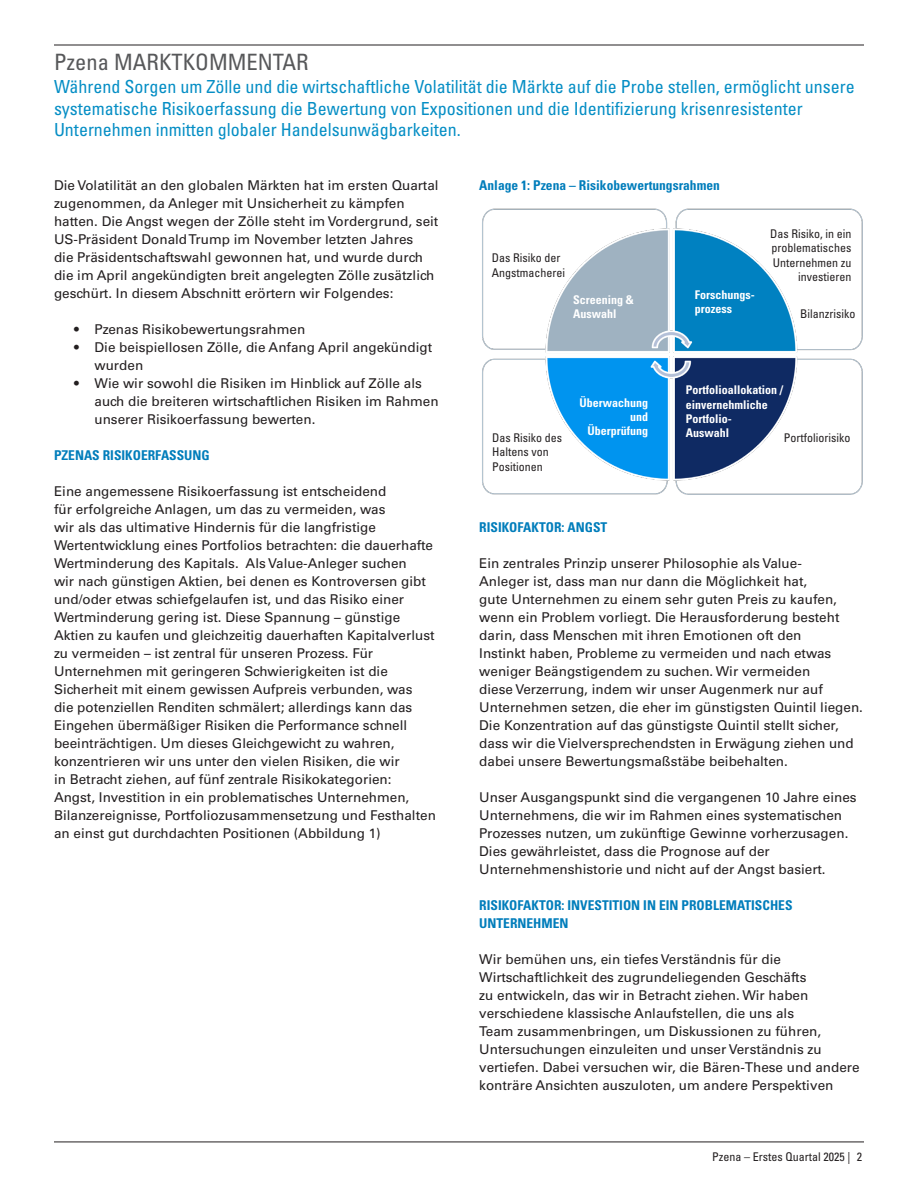
<style>
.page{position:relative;width:918px;height:1188px;background:#fff}
.page>*{position:absolute;margin:0;border:0;box-sizing:border-box;transform-origin:0 0}
.t1{font:condensed 22.5px "Univers LT Std";color:#57585a}
.Top_text_quote{font:condensed 18px/21.6px "Univers LT Std";color:#058ec5}
.Newsletter-Body{font:13.5px/18px "Univers LT Std";color:#231f20}
.Body_Heading{font:700 condensed 13.5px/18px "Univers LT Std";color:#007dbb}
.Newsletter-Body-2{font:700 condensed 13.5px "Univers LT Std";color:#007dbb}
.t2{font:condensed 12px/14.4px "Univers LT Std";color:#231f20}
.t3{font:700 condensed 12px/14.4px "Univers LT Std";color:#fff}
</style>
<div class="page">
<hr style="left:54px;top:1142px;width:810px;height:1px;background:#231f20">
<hr style="left:54px;top:45px;width:810px;height:1px;background:#231f20">
<img style="left:482px;top:208px;width:381px;height:287px">
<p class="t1" style="left:54px;top:48px;width:256px">Pzena MARKTKOMMENTAR</p>
<p class="Top_text_quote" style="left:54px;top:76px;width:802px">Während Sorgen um Zölle und die wirtschaftliche Volatilität die Märkte auf die Probe stellen, ermöglicht unsere systematische Risikoerfassung die Bewertung von Expositionen und die Identifizierung krisenresistenter<br>Unternehmen inmitten globaler Handelsunwägbarkeiten.</p>
<p class="Newsletter-Body" style="left:54px;top:177px;width:386px">Die Volatilität an den globalen Märkten hat im ersten Quartal zugenommen, da Anleger mit Unsicherheit zu kämpfen hatten. Die Angst wegen der Zölle steht im Vordergrund, seit US-Präsident Donald Trump im November letzten Jahres<br>die Präsidentschaftswahl gewonnen hat, und wurde durch die im April angekündigten breit angelegten Zölle zusätzlich geschürt. In diesem Abschnitt erörtern wir Folgendes:</p>
<p class="Newsletter-Body" style="left:74px;top:321px;width:233px">• Pzenas Risikobewertungsrahmen</p>
<p class="Newsletter-Body" style="left:94px;top:339px;width:339px;text-indent:-20px">• Die beispiellosen Zölle, die Anfang April angekündigt wurden</p>
<p class="Newsletter-Body" style="left:94px;top:375px;width:346px;text-indent:-20px">• Wie wir sowohl die Risiken im Hinblick auf Zölle als auch die breiteren wirtschaftlichen Risiken im Rahmen unserer Risikoerfassung bewerten.</p>
<p class="Body_Heading" style="left:54px;top:446px;width:157px">PZENAS RISIKOERFASSUNG</p>
<p class="Newsletter-Body" style="left:54px;top:483px;width:383px">Eine angemessene Risikoerfassung ist entscheidend<br>für erfolgreiche Anlagen, um das zu vermeiden, was<br>wir als das ultimative Hindernis für die langfristige Wertentwicklung eines Portfolios betrachten: die dauerhafte Wertminderung des Kapitals. Als Value-Anleger suchen<br>wir nach günstigen Aktien, bei denen es Kontroversen gibt und/oder etwas schiefgelaufen ist, und das Risiko einer Wertminderung gering ist. Diese Spannung – günstige Aktien zu kaufen und gleichzeitig dauerhaften Kapitalverlust zu vermeiden – ist zentral für unseren Prozess. Für Unternehmen mit geringeren Schwierigkeiten ist die Sicherheit mit einem gewissen Aufpreis verbunden, was<br>die potenziellen Renditen schmälert; allerdings kann das Eingehen übermäßiger Risiken die Performance schnell beeinträchtigen. Um dieses Gleichgewicht zu wahren, konzentrieren wir uns unter den vielen Risiken, die wir<br>in Betracht ziehen, auf fünf zentrale Risikokategorien:<br>Angst, Investition in ein problematisches Unternehmen, Bilanzereignisse, Portfoliozusammensetzung und Festhalten an einst gut durchdachten Positionen (Abbildung 1)</p>
<p class="Newsletter-Body-2" style="left:479px;top:177px;width:242px">Anlage 1: Pzena – Risikobewertungsrahmen</p>
<p class="t2" style="left:492px;top:251px;width:75px">Das Risiko der<br>Angstmacherei</p>
<p class="t3" style="left:573px;top:293px;width:62px">Screening &amp;<br>Auswahl</p>
<p class="t3" style="left:695px;top:287px;width:61px">Forschungs&shy;prozess</p>
<p class="t2" style="left:770px;top:226px;width:83px;text-align:right">Das Risiko, in ein problematisches<br>Unternehmen zu investieren</p>
<p class="t2" style="left:800px;top:306px;width:57px">Bilanzrisiko</p>
<p class="t3" style="left:579px;top:395px;width:70px;text-align:right">Überwachung und<br>Überprüfung</p>
<p class="t3" style="left:686px;top:383px;width:99px">Portfolioallokation / einvernehmliche<br>Portfolio-<br>Auswahl</p>
<p class="t2" style="left:492px;top:430px;width:71px">Das Risiko des</p>
<p class="t2" style="left:784px;top:430px;width:68px">Portfoliorisiko</p>
<p class="t2" style="left:492px;top:445px;width:58px">Haltens von<br>Positionen</p>
<p class="Body_Heading" style="left:479px;top:518px;width:130px">RISIKOFAKTOR: ANGST</p>
<p class="Newsletter-Body" style="left:479px;top:555px;width:385px">Ein zentrales Prinzip unserer Philosophie als Value-<br>Anleger ist, dass man nur dann die Möglichkeit hat,<br>gute Unternehmen zu einem sehr guten Preis zu kaufen, wenn ein Problem vorliegt. Die Herausforderung besteht darin, dass Menschen mit ihren Emotionen oft den<br>Instinkt haben, Probleme zu vermeiden und nach etwas weniger Beängstigendem zu suchen. Wir vermeiden<br>diese Verzerrung, indem wir unser Augenmerk nur auf Unternehmen setzen, die eher im günstigsten Quintil liegen.<br>Die Konzentration auf das günstigste Quintil stellt sicher, dass wir die Vielversprechendsten in Erwägung ziehen und dabei unsere Bewertungsmaßstäbe beibehalten.</p>
<p class="Newsletter-Body" style="left:479px;top:789px;width:379px">Unser Ausgangspunkt sind die vergangenen 10 Jahre eines Unternehmens, die wir im Rahmen eines systematischen Prozesses nutzen, um zukünftige Gewinne vorherzusagen.<br>Dies gewährleistet, dass die Prognose auf der Unternehmenshistorie und nicht auf der Angst basiert.</p>
<p class="Body_Heading" style="left:479px;top:896px;width:315px">RISIKOFAKTOR: INVESTITION IN EIN PROBLEMATISCHES<br>UNTERNEHMEN</p>
<p class="Newsletter-Body" style="left:479px;top:951px;width:382px">Wir bemühen uns, ein tiefes Verständnis für die Wirtschaftlichkeit des zugrundeliegenden Geschäfts<br>zu entwickeln, das wir in Betracht ziehen. Wir haben verschiedene klassische Anlaufstellen, die uns als<br>Team zusammenbringen, um Diskussionen zu führen, Untersuchungen einzuleiten und unser Verständnis zu vertiefen. Dabei versuchen wir, die Bären-These und andere konträre Ansichten auszuloten, um andere Perspektiven</p>
<p class="t2" style="left:712px;top:1149px;width:152px">Pzena – Erstes Quartal 2025 | 2</p>
</div>
